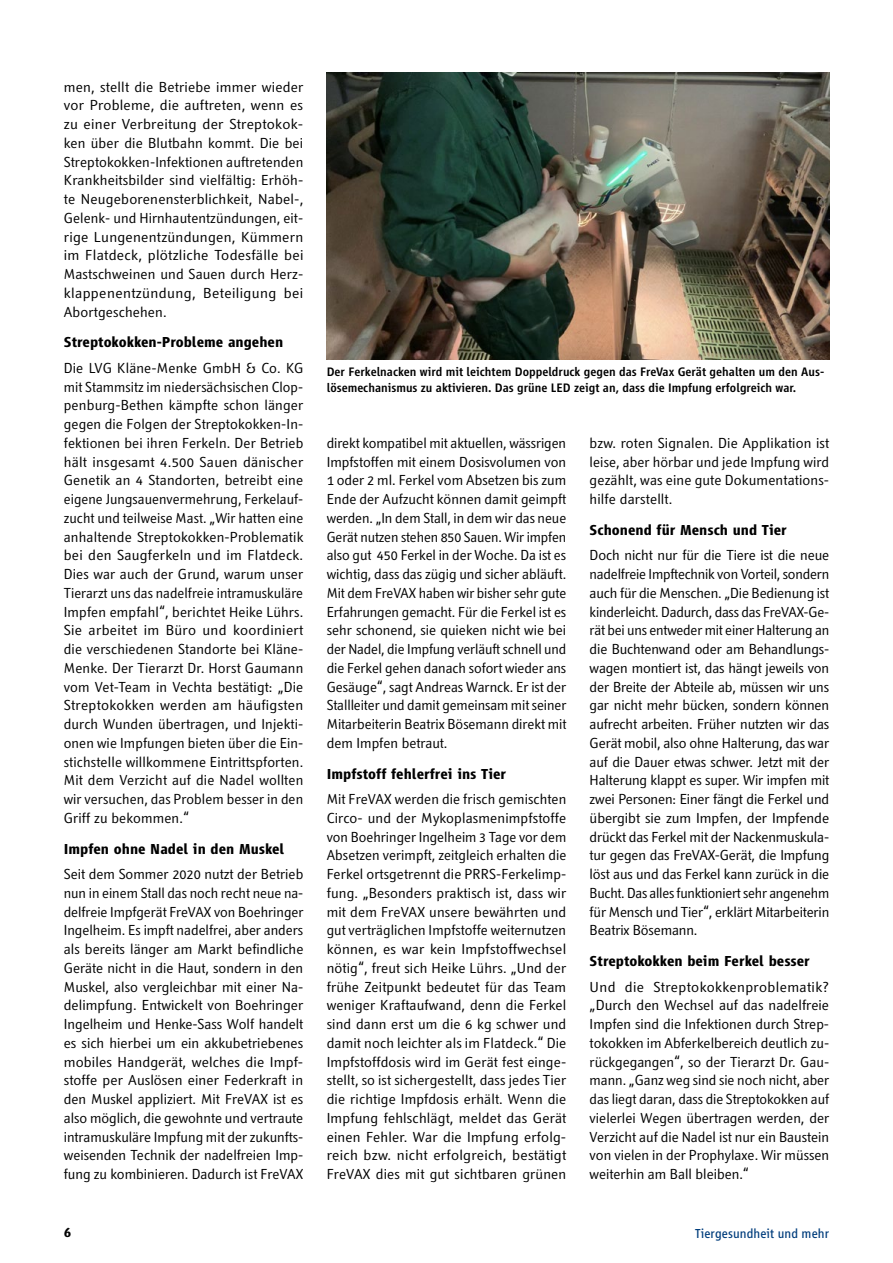
<style>
.page{position:relative;width:893px;height:1263px;background:#fff}
.page>*{position:absolute;margin:0;border:0;box-sizing:border-box;transform-origin:0 0}
.t1{font:700 15px "Vialog LT Pro";color:#000}
.t2{font:14.25px/18.8px "Textra LT Pro";color:#000;text-align:justify}
.t3{font:13.5px "Vialog LT Pro";letter-spacing:.01em;color:#003d7c}
.t4{font:700 13.5px "Vialog LT Pro";color:#000}
.t5{font:500 12.75px/15.8px "Vialog LT Pro";color:#000}
</style>
<div class="page">
<img style="left:327px;top:72px;width:502px;height:287px">
<p class="t2" style="left:64px;top:77px;width:241px">men, stellt die Betriebe immer wieder vor Probleme, die auftreten, wenn es zu einer Verbreitung der Streptokok&shy;ken über die Blutbahn kommt. Die bei Streptokokken-Infektionen auftretenden Krankheitsbilder sind vielfältig: Erhöh&shy;te Neugeborenensterblichkeit, Nabel-, Gelenk- und Hirnhautentzündungen, eit&shy;rige Lungenentzündungen, Kümmern im Flatdeck, plötzliche Todesfälle bei Mastschweinen und Sauen durch Herz&shy;klappenentzündung, Beteiligung bei Abortgeschehen.</p>
<p class="t1" style="left:64px;top:334px;width:221px">Streptokokken-Probleme angehen</p>
<p class="t2" style="left:64px;top:358px;width:241px">Die LVG Kläne-Menke GmbH &amp; Co. KG mit Stammsitz im niedersächsischen Clop&shy;penburg-Bethen kämpfte schon länger gegen die Folgen der Streptokokken-In&shy;fektionen bei ihren Ferkeln. Der Betrieb hält insgesamt 4.500 Sauen dänischer Genetik an 4 Standorten, betreibt eine eigene Jungsauenvermehrung, Ferkelauf&shy;zucht und teilweise Mast. „Wir hatten eine anhaltende Streptokokken-Problematik bei den Saugferkeln und im Flatdeck.<br>Dies war auch der Grund, warum unser Tierarzt uns das nadelfreie intramuskuläre Impfen empfahl“, berichtet Heike Lührs.<br>Sie arbeitet im Büro und koordiniert die verschiedenen Standorte bei Kläne-Menke. Der Tierarzt Dr. Horst Gaumann vom Vet-Team in Vechta bestätigt: „Die Streptokokken werden am häufigsten durch Wunden übertragen, und Injekti&shy;onen wie Impfungen bieten über die Ein&shy;stichstelle willkommene Eintrittspforten.<br>Mit dem Verzicht auf die Nadel wollten wir versuchen, das Problem besser in den Griff zu bekommen.“</p>
<p class="t1" style="left:64px;top:840px;width:222px">Impfen ohne Nadel in den Muskel</p>
<p class="t2" style="left:64px;top:865px;width:241px">Seit dem Sommer 2020 nutzt der Betrieb nun in einem Stall das noch recht neue na&shy;delfreie Impfgerät FreVAX von Boehringer Ingelheim. Es impft nadelfrei, aber anders als bereits länger am Markt befindliche Geräte nicht in die Haut, sondern in den Muskel, also vergleichbar mit einer Na&shy;delimpfung. Entwickelt von Boehringer Ingelheim und Henke-Sass Wolf handelt es sich hierbei um ein akkubetriebenes mobiles Handgerät, welches die Impf&shy;stoffe per Auslösen einer Federkraft in den Muskel appliziert. Mit FreVAX ist es also möglich, die gewohnte und vertraute intramuskuläre Impfung mit der zukunfts&shy;weisenden Technik der nadelfreien Imp&shy;fung zu kombinieren. Dadurch ist FreVAX</p>
<p class="t5" style="left:327px;top:364px;width:499px">Der Ferkelnacken wird mit leichtem Doppeldruck gegen das FreVax Gerät gehalten um den Aus&shy;lösemechanismus zu aktivieren. Das grüne LED zeigt an, dass die Impfung erfolgreich war.</p>
<p class="t2" style="left:327px;top:433px;width:241px">direkt kompatibel mit aktuellen, wässrigen Impfstoffen mit einem Dosisvolumen von 1 oder 2 ml. Ferkel vom Absetzen bis zum Ende der Aufzucht können damit geimpft werden. „In dem Stall, in dem wir das neue Gerät nutzen stehen 850 Sauen. Wir impfen also gut 450 Ferkel in der Woche. Da ist es wichtig, dass das zügig und sicher abläuft.<br>Mit dem FreVAX haben wir bisher sehr gute Erfahrungen gemacht. Für die Ferkel ist es sehr schonend, sie quieken nicht wie bei der Nadel, die Impfung verläuft schnell und die Ferkel gehen danach sofort wieder ans Gesäuge“, sagt Andreas Warnck. Er ist der Stallleiter und damit gemeinsam mit seiner Mitarbeiterin Beatrix Bösemann direkt mit dem Impfen betraut.</p>
<p class="t1" style="left:327px;top:765px;width:181px">Impfstoff fehlerfrei ins Tier</p>
<p class="t2" style="left:327px;top:790px;width:241px">Mit FreVAX werden die frisch gemischten Circo- und der Mykoplasmenimpfstoffe von Boehringer Ingelheim 3 Tage vor dem Absetzen verimpft, zeitgleich erhalten die Ferkel ortsgetrennt die PRRS-Ferkelimp&shy;fung. „Besonders praktisch ist, dass wir mit dem FreVAX unsere bewährten und gut verträglichen Impfstoffe weiternutzen können, es war kein Impfstoffwechsel nötig“, freut sich Heike Lührs. „Und der frühe Zeitpunkt bedeutet für das Team weniger Kraftaufwand, denn die Ferkel sind dann erst um die 6 kg schwer und damit noch leichter als im Flatdeck.“ Die Impfstoffdosis wird im Gerät fest einge&shy;stellt, so ist sichergestellt, dass jedes Tier die richtige Impfdosis erhält. Wenn die Impfung fehlschlägt, meldet das Gerät einen Fehler. War die Impfung erfolg&shy;reich bzw. nicht erfolgreich, bestätigt FreVAX dies mit gut sichtbaren grünen</p>
<p class="t2" style="left:590px;top:433px;width:241px">bzw. roten Signalen. Die Applikation ist leise, aber hörbar und jede Impfung wird gezählt, was eine gute Dokumentations&shy;hilfe darstellt.</p>
<p class="t1" style="left:590px;top:521px;width:199px">Schonend für Mensch und Tier</p>
<p class="t2" style="left:590px;top:546px;width:241px">Doch nicht nur für die Tiere ist die neue nadelfreie Impftechnik von Vorteil, sondern auch für die Menschen. „Die Bedienung ist kinderleicht. Dadurch, dass das FreVAX-Ge&shy;rät bei uns entweder mit einer Halterung an die Buchtenwand oder am Behandlungs&shy;wagen montiert ist, das hängt jeweils von der Breite der Abteile ab, müssen wir uns gar nicht mehr bücken, sondern können aufrecht arbeiten. Früher nutzten wir das Gerät mobil, also ohne Halterung, das war auf die Dauer etwas schwer. Jetzt mit der Halterung klappt es super. Wir impfen mit zwei Personen: Einer fängt die Ferkel und übergibt sie zum Impfen, der Impfende drückt das Ferkel mit der Nackenmuskula&shy;tur gegen das FreVAX-Gerät, die Impfung löst aus und das Ferkel kann zurück in die Bucht. Das alles funktioniert sehr angenehm für Mensch und Tier“, erklärt Mitarbeiterin Beatrix Bösemann.</p>
<p class="t1" style="left:590px;top:953px;width:222px">Streptokokken beim Ferkel besser</p>
<p class="t2" style="left:590px;top:977px;width:241px">Und die Streptokokkenproblematik? „Durch den Wechsel auf das nadelfreie Impfen sind die Infektionen durch Strep&shy;tokokken im Abferkelbereich deutlich zu&shy;rückgegangen“, so der Tierarzt Dr. Gau&shy;mann. „Ganz weg sind sie noch nicht, aber das liegt daran, dass die Streptokokken auf vielerlei Wegen übertragen werden, der Verzicht auf die Nadel ist nur ein Baustein von vielen in der Prophylaxe. Wir müssen weiterhin am Ball bleiben.“</p>
<p class="t4" style="left:64px;top:1225px;width:9px">6</p>
<p class="t3" style="left:695px;top:1225px;width:136px">Tiergesundheit und mehr</p>
</div>
